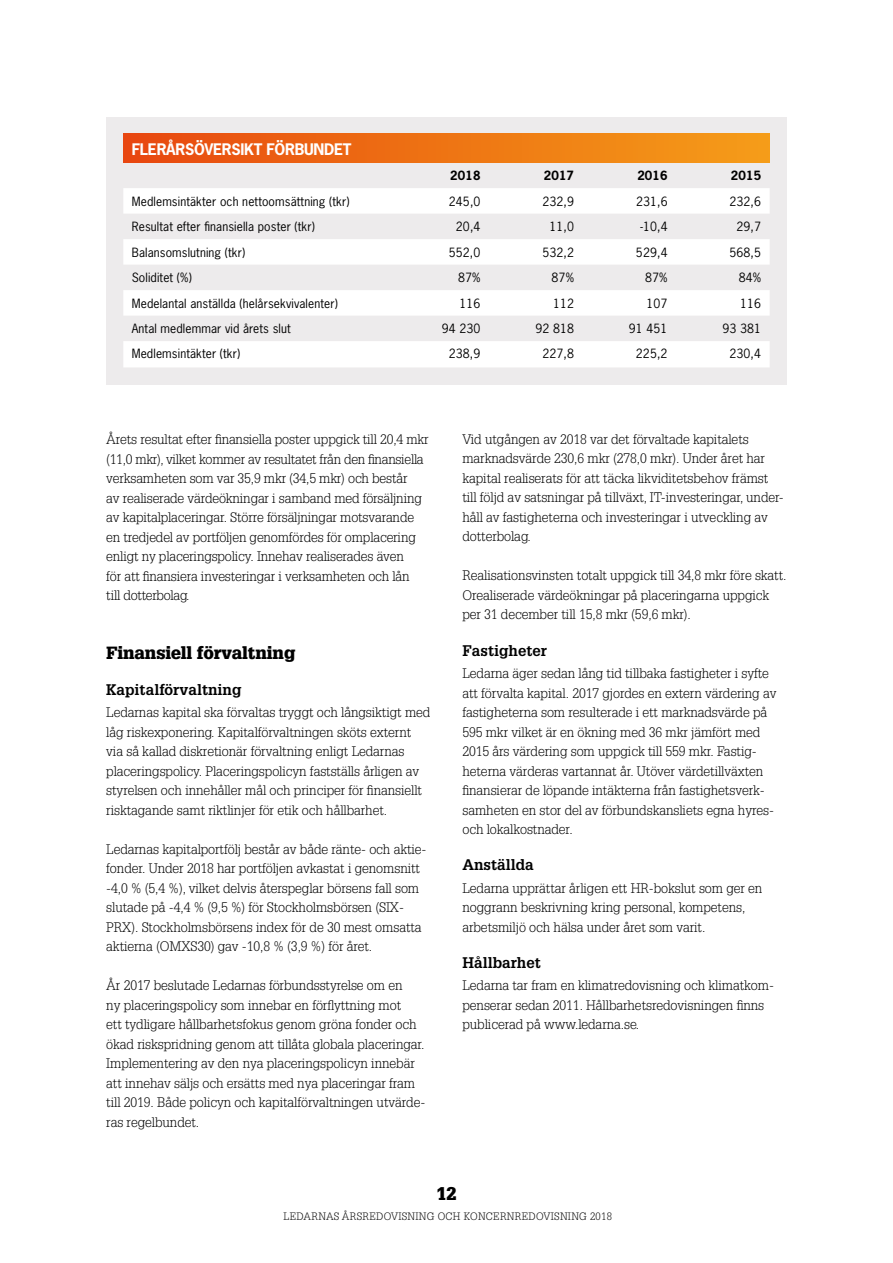
<style>
.page{position:relative;width:893px;height:1263px;background:#fff}
.page>*{position:absolute;margin:0;border:0;box-sizing:border-box;transform-origin:0 0}
.t1{font:900 18px "Glypha LT Std";color:#000}
.t2{font:900 17.25px "Glypha LT Std";letter-spacing:-.005em;color:#000}
.t3{font:700 15px "Glypha";color:#000}
.t4{font:700 15px "News Gothic Std";letter-spacing:-.02em;color:#fff}
.t5{font:300 13.5px/19.5px "Glypha LT Std";letter-spacing:-.005em;color:#000}
.t6{font:12px "News Gothic Std";letter-spacing:.01em;color:#000}
.t7{font:700 12px "News Gothic Std";letter-spacing:.01em;color:#000}
.t8{font:300 10.5px "Glypha LT Std";letter-spacing:.03em;color:#000}
</style>
<div class="page">
<div style="left:106px;top:117px;width:681px;height:268px;background:#edebec"></div>
<div style="left:123px;top:134px;width:647px;height:29px;background:linear-gradient(to right,#e7480f,#f59e18)"></div>
<svg style="left:123px;top:188px;width:647px;height:179px;fill:#fff"></svg>
<p class="t4" style="left:132px;top:139px;width:221px">FLERÅRSÖVERSIKT FÖRBUNDET</p>
<p class="t7" style="left:450px;top:168px;width:32px">2018</p>
<p class="t7" style="left:544px;top:168px;width:32px">2017</p>
<p class="t7" style="left:637px;top:168px;width:32px">2016</p>
<p class="t7" style="left:731px;top:168px;width:32px">2015</p>
<p class="t6" style="left:132px;top:193px;width:219px">Medlemsintäkter och nettoomsättning (tkr)</p>
<p class="t6" style="left:449px;top:193px;width:33px">245,0</p>
<p class="t6" style="left:542px;top:193px;width:33px">232,9</p>
<p class="t6" style="left:636px;top:193px;width:33px">231,6</p>
<p class="t6" style="left:729px;top:193px;width:33px">232,6</p>
<p class="t6" style="left:132px;top:219px;width:185px">Resultat efter finansiella poster (tkr)</p>
<p class="t6" style="left:456px;top:219px;width:26px">20,4</p>
<p class="t6" style="left:549px;top:219px;width:26px">11,0</p>
<p class="t6" style="left:640px;top:219px;width:29px">-10,4</p>
<p class="t6" style="left:737px;top:219px;width:26px">29,7</p>
<p class="t6" style="left:132px;top:244px;width:115px">Balansomslutning (tkr)</p>
<p class="t6" style="left:449px;top:244px;width:33px">552,0</p>
<p class="t6" style="left:542px;top:244px;width:33px">532,2</p>
<p class="t6" style="left:636px;top:244px;width:33px">529,4</p>
<p class="t6" style="left:729px;top:244px;width:33px">568,5</p>
<p class="t6" style="left:132px;top:270px;width:62px">Soliditet (%)</p>
<p class="t6" style="left:458px;top:270px;width:24px">87%</p>
<p class="t6" style="left:552px;top:270px;width:24px">87%</p>
<p class="t6" style="left:645px;top:270px;width:24px">87%</p>
<p class="t6" style="left:739px;top:270px;width:24px">84%</p>
<p class="t6" style="left:132px;top:295px;width:208px">Medelantal anställda (helårsekvivalenter)</p>
<p class="t6" style="left:459px;top:295px;width:22px">116</p>
<p class="t6" style="left:553px;top:295px;width:22px">112</p>
<p class="t6" style="left:647px;top:295px;width:22px">107</p>
<p class="t6" style="left:740px;top:295px;width:22px">116</p>
<p class="t6" style="left:132px;top:321px;width:161px">Antal medlemmar vid årets slut</p>
<p class="t6" style="left:442px;top:321px;width:40px">94 230</p>
<p class="t6" style="left:535px;top:321px;width:40px">92 818</p>
<p class="t6" style="left:629px;top:321px;width:40px">91 451</p>
<p class="t6" style="left:722px;top:321px;width:40px">93 381</p>
<p class="t6" style="left:132px;top:346px;width:110px">Medlemsintäkter (tkr)</p>
<p class="t6" style="left:449px;top:346px;width:33px">238,9</p>
<p class="t6" style="left:542px;top:346px;width:33px">227,8</p>
<p class="t6" style="left:636px;top:346px;width:33px">225,2</p>
<p class="t6" style="left:729px;top:346px;width:33px">230,4</p>
<p class="t5" style="left:106px;top:430px;width:324px">Årets resultat efter finansiella poster uppgick till 20,4 mkr (11,0 mkr), vilket kommer av resultatet från den finansiella verksamheten som var 35,9 mkr (34,5 mkr) och består<br>av realiserade värdeökningar i samband med försäljning av kapitalplaceringar. Större försäljningar motsvarande en tredjedel av portföljen genomfördes för omplacering enligt ny placeringspolicy. Innehav realiserades även<br>för att finansiera investeringar i verksamheten och lån<br>till dotterbolag.</p>
<p class="t2" style="left:106px;top:642px;width:191px">Finansiell förvaltning</p>
<p class="t3" style="left:106px;top:680px;width:137px">Kapitalförvaltning</p>
<p class="t5" style="left:106px;top:703px;width:326px">Ledarnas kapital ska förvaltas tryggt och långsiktigt med låg riskexponering. Kapitalförvaltningen sköts externt via så kallad diskretionär förvaltning enligt Ledarnas placeringspolicy. Placeringspolicyn fastställs årligen av styrelsen och innehåller mål och principer för finansiellt risktagande samt riktlinjer för etik och hållbarhet.</p>
<p class="t5" style="left:106px;top:839px;width:322px">Ledarnas kapitalportfölj består av både ränte- och aktie&shy;fonder. Under 2018 har portföljen avkastat i genomsnitt -4,0 % (5,4 %), vilket delvis återspeglar börsens fall som slutade på -4,4 % (9,5 %) för Stockholmsbörsen (SIX-PRX). Stockholmsbörsens index för de 30 mest omsatta aktierna (OMXS30) gav -10,8 % (3,9 %) för året.</p>
<p class="t5" style="left:106px;top:976px;width:321px">År 2017 beslutade Ledarnas förbundsstyrelse om en<br>ny placeringspolicy som innebar en förflyttning mot<br>ett tydligare hållbarhetsfokus genom gröna fonder och ökad riskspridning genom att tillåta globala placeringar.<br>Implementering av den nya placeringspolicyn innebär att innehav säljs och ersätts med nya placeringar fram till 2019. Både policyn och kapitalförvaltningen utvärde&shy;ras regelbundet.</p>
<p class="t5" style="left:462px;top:430px;width:323px">Vid utgången av 2018 var det förvaltade kapitalets marknadsvärde 230,6 mkr (278,0 mkr). Under året har kapital realiserats för att täcka likviditetsbehov främst till följd av satsningar på tillväxt, IT-investeringar, under&shy;håll av fastigheterna och investeringar i utveckling av dotterbolag.</p>
<p class="t5" style="left:462px;top:566px;width:326px">Realisationsvinsten totalt uppgick till 34,8 mkr före skatt.<br>Orealiserade värdeökningar på placeringarna uppgick per 31 december till 15,8 mkr (59,6 mkr).</p>
<p class="t3" style="left:462px;top:641px;width:86px">Fastigheter</p>
<p class="t5" style="left:462px;top:664px;width:316px">Ledarna äger sedan lång tid tillbaka fastigheter i syfte att förvalta kapital. 2017 gjordes en extern värdering av fastigheterna som resulterade i ett marknadsvärde på 595 mkr vilket är en ökning med 36 mkr jämfört med 2015 års värdering som uppgick till 559 mkr. Fastig&shy;heterna värderas vartannat år. Utöver värdetillväxten finansierar de löpande intäkterna från fastighetsverk&shy;samheten en stor del av förbundskansliets egna hyres&shy;och lokalkostnader.</p>
<p class="t3" style="left:462px;top:855px;width:73px">Anställda</p>
<p class="t5" style="left:462px;top:878px;width:301px">Ledarna upprättar årligen ett HR-bokslut som ger en noggrann beskrivning kring personal, kompetens, arbetsmiljö och hälsa under året som varit.</p>
<p class="t3" style="left:462px;top:953px;width:80px">Hållbarhet</p>
<p class="t5" style="left:462px;top:976px;width:313px">Ledarna tar fram en klimatredovisning och klimatkom&shy;penserar sedan 2011. Hållbarhetsredovisningen finns publicerad på www.ledarna.se.</p>
<h1 class="t1" style="left:436px;top:1182px;width:22px">12</h1>
<p class="t8" style="left:284px;top:1210px;width:330px">LEDARNAS ÅRSREDOVISNING OCH KONCERNREDOVISNING 2018</p>
</div>
